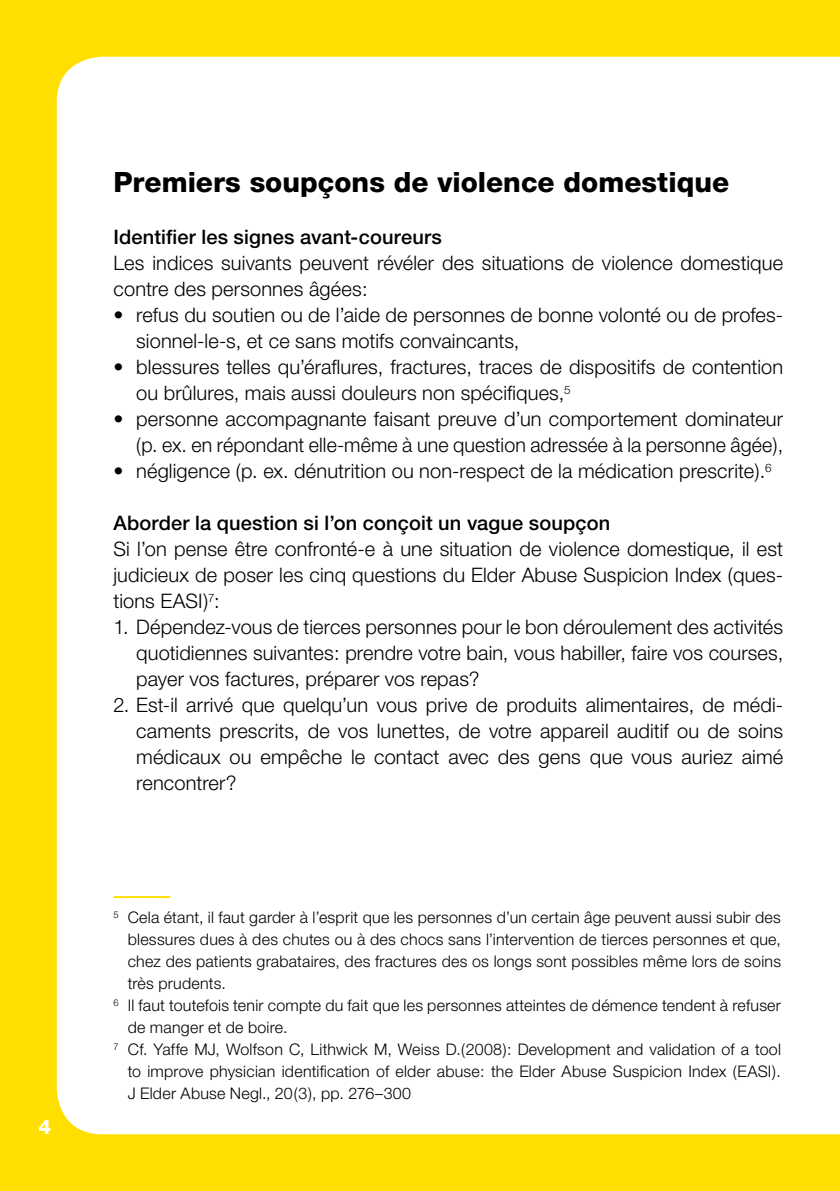
<style>
.page{position:relative;width:840px;height:1191px;background:#fff}
.page>*{position:absolute;margin:0;border:0;box-sizing:border-box;transform-origin:0 0}
.t1{font:800 28px "Helvetica Neue CE";color:#000}
.t2{font:300 20px/26px "Helvetica Neue CE";letter-spacing:.005em;color:#000}
.t3{font:500 20px "Helvetica Neue CE";letter-spacing:.005em;color:#000}
.t4{font:800 20px "Helvetica Neue CE";color:#fff}
.t5{font:300 16px "Helvetica Neue CE";letter-spacing:.015em;color:#000}
</style>
<div class="page">
<div style="left:0;top:0;width:839px;height:1191px;background:#ffdf00"></div>
<div style="left:57px;top:57px;width:782px;height:1077px;background:#fff"></div>
<hr style="left:113px;top:896px;width:57px;height:2px;background:#ffdf00">
<p class="t4" style="left:38px;top:1114px;width:14px">4</p>
<h1 class="t1" style="left:113px;top:165px;width:617px">Premiers soupçons de violence domestique</h1>
<p class="t3" style="left:113px;top:225px;width:330px">Identifier les signes avant-coureurs</p>
<p class="t2" style="left:113px;top:250px;width:670px">Les indices suivants peuvent révéler des situations de violence domestique contre des personnes âgées:</p>
<p class="t2" style="left:136px;top:302px;width:648px;text-indent:-23px">• refus du soutien ou de l’aide de personnes de bonne volonté ou de profes&shy;sionnel-le-s, et ce sans motifs convaincants,</p>
<p class="t2" style="left:136px;top:354px;width:648px;text-indent:-23px">• blessures telles qu’éraflures, fractures, traces de dispositifs de contention ou brûlures, mais aussi douleurs non spécifiques,<sup>5</sup></p>
<p class="t2" style="left:113px;top:406px;width:670px;text-align:right">• personne accompagnante faisant preuve d’un comportement dominateur (p. ex. en répondant elle-même à une question adressée à la personne âgée),</p>
<p class="t2" style="left:113px;top:458px;width:659px">• négligence (p. ex. dénutrition ou non-respect de la médication prescrite).<sup>6</sup></p>
<p class="t3" style="left:113px;top:511px;width:498px">Aborder la question si l’on conçoit un vague soupçon</p>
<p class="t2" style="left:113px;top:536px;width:670px;text-align:justify">Si l’on pense être confronté-e à une situation de violence domestique, il est judicieux de poser les cinq questions du Elder Abuse Suspicion Index (ques&shy;tions EASI)<sup>7</sup>:</p>
<p class="t2" style="left:136px;top:614px;width:648px;text-align:justify;text-indent:-23px">1. Dépendez-vous de tierces personnes pour le bon déroulement des activités quotidiennes suivantes: prendre votre bain, vous habiller, faire vos courses, payer vos factures, préparer vos repas?</p>
<p class="t2" style="left:136px;top:692px;width:648px;text-align:justify;text-indent:-23px">2. Est-il arrivé que quelqu’un vous prive de produits alimentaires, de médi&shy;caments prescrits, de vos lunettes, de votre appareil auditif ou de soins médicaux ou empêche le contact avec des gens que vous auriez aimé rencontrer?</p>
<p class="t5" style="left:113px;top:908px;width:668px"><sup>5</sup> Cela étant, il faut garder à l’esprit que les personnes d’un certain âge peuvent aussi subir des</p>
<p class="t5" style="left:128px;top:930px;width:654px">blessures dues à des chutes ou à des chocs sans l’intervention de tierces personnes et que,</p>
<p class="t5" style="left:128px;top:952px;width:654px">chez des patients grabataires, des fractures des os longs sont possibles même lors de soins</p>
<p class="t5" style="left:128px;top:974px;width:100px">très prudents.</p>
<p class="t5" style="left:113px;top:996px;width:668px"><sup>6</sup> Il faut toutefois tenir compte du fait que les personnes atteintes de démence tendent à refuser</p>
<p class="t5" style="left:128px;top:1018px;width:161px">de manger et de boire.</p>
<p class="t5" style="left:113px;top:1040px;width:668px"><sup>7</sup> Cf. Yaffe MJ, Wolfson C, Lithwick M, Weiss D.(2008): Development and validation of a tool</p>
<p class="t5" style="left:128px;top:1062px;width:654px">to improve physician identification of elder abuse: the Elder Abuse Suspicion Index (EASI).</p>
<p class="t5" style="left:128px;top:1084px;width:285px">J Elder Abuse Negl., 20(3), pp. 276–300</p>
</div>
